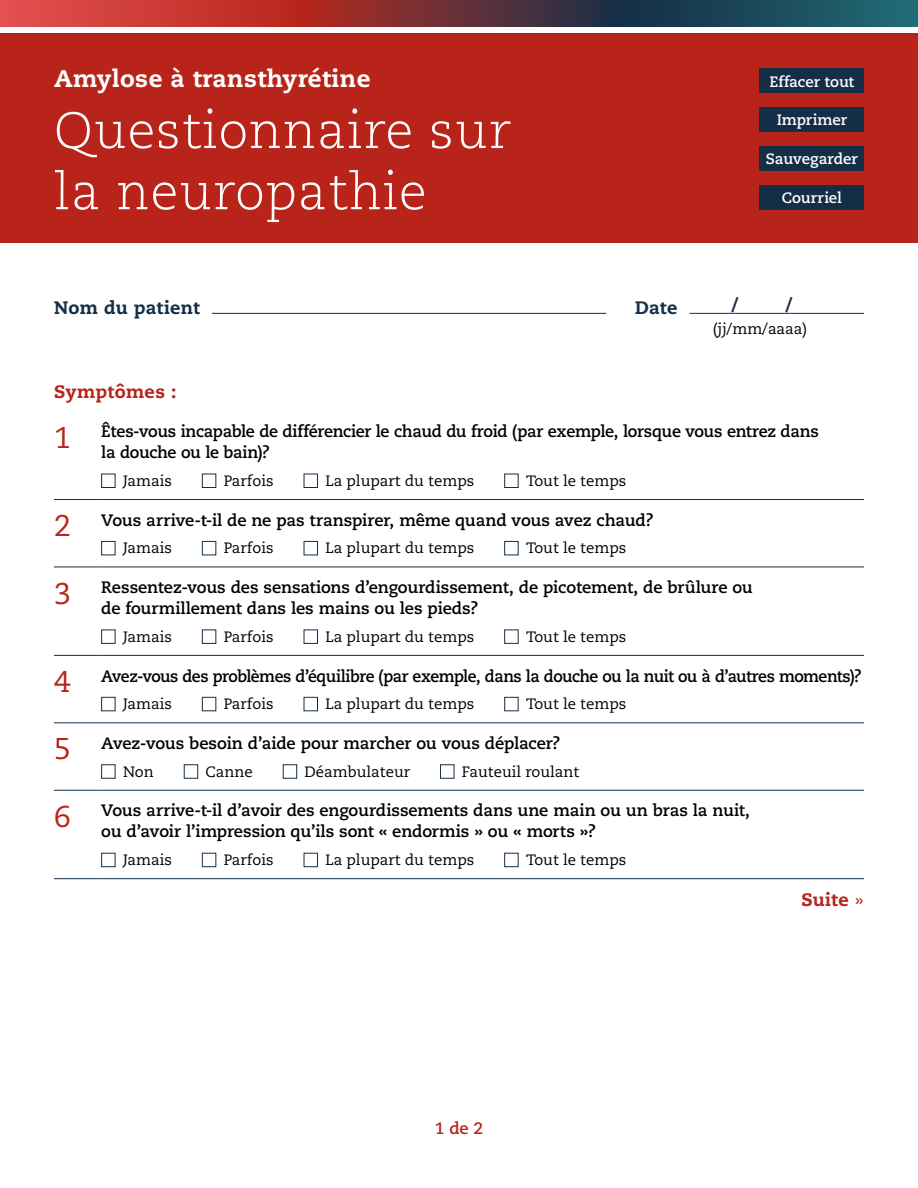
<style>
.page{position:relative;width:918px;height:1188px;background:#fff}
.page>*{position:absolute;margin:0;border:0;box-sizing:border-box;transform-origin:0 0}
.t1{font:300 51px/61.2px "Caecilia LT Std";letter-spacing:.02em;color:#fff}
.t2{font:800 24px "Caecilia LT Std";letter-spacing:.02em;color:#fff}
.t3{font:800 18px "Caecilia LT Std";letter-spacing:.01em;color:#142e47}
.t4{font:800 18px "Caecilia LT Std";letter-spacing:.015em;color:#b8241a}
.t5{font:700 16.5px/21px "Caecilia LT Std";letter-spacing:-.015em;color:#000}
.t6{font:700 16.5px "Caecilia LT Std";letter-spacing:-.015em;color:#000;scale:.96 1}
.t7{font:700 16.5px "Caecilia LT Std";color:#b8241a}
.t8{font:15px "Caecilia LT Std";color:#000}
.t9{font:700 15px "Caecilia LT Std";letter-spacing:-.005em;color:#fff}
.s1{font-weight:400;font-size:30px;color:#b8241a}
.s2{font-weight:400}
</style>
<div class="page">
<div style="left:0;top:34px;width:918px;height:209px;background:#b8241a"></div>
<svg style="left:0;top:0;width:918px;height:27px;background:#703c43"></svg>
<hr style="left:54px;top:499px;width:47px;height:1px;background:#142e47">
<hr style="left:101px;top:499px;width:763px;height:1px;background:#142e47">
<hr style="left:54px;top:567px;width:47px;height:1px;background:#142e47">
<hr style="left:101px;top:567px;width:763px;height:1px;background:#142e47">
<hr style="left:54px;top:655px;width:47px;height:1px;background:#142e47">
<hr style="left:101px;top:655px;width:763px;height:1px;background:#142e47">
<hr style="left:54px;top:722px;width:47px;height:1px;background:#142e47">
<hr style="left:101px;top:722px;width:763px;height:1px;background:#142e47">
<hr style="left:54px;top:790px;width:47px;height:1px;background:#142e47">
<hr style="left:101px;top:790px;width:763px;height:1px;background:#142e47">
<hr style="left:54px;top:878px;width:47px;height:1px;background:#142e47">
<hr style="left:101px;top:878px;width:763px;height:1px;background:#142e47">
<div style="left:101px;top:474px;width:15px;height:14px;border:1px solid #142e47"></div>
<div style="left:202px;top:474px;width:14px;height:14px;border:1px solid #142e47"></div>
<div style="left:304px;top:474px;width:14px;height:14px;border:1px solid #142e47"></div>
<div style="left:504px;top:474px;width:15px;height:14px;border:1px solid #142e47"></div>
<div style="left:101px;top:541px;width:15px;height:14px;border:1px solid #142e47"></div>
<div style="left:202px;top:541px;width:14px;height:14px;border:1px solid #142e47"></div>
<div style="left:304px;top:541px;width:14px;height:14px;border:1px solid #142e47"></div>
<div style="left:504px;top:541px;width:15px;height:14px;border:1px solid #142e47"></div>
<div style="left:101px;top:630px;width:15px;height:14px;border:1px solid #142e47"></div>
<div style="left:202px;top:630px;width:14px;height:14px;border:1px solid #142e47"></div>
<div style="left:304px;top:630px;width:14px;height:14px;border:1px solid #142e47"></div>
<div style="left:504px;top:630px;width:15px;height:14px;border:1px solid #142e47"></div>
<div style="left:101px;top:697px;width:15px;height:14px;border:1px solid #142e47"></div>
<div style="left:202px;top:697px;width:14px;height:14px;border:1px solid #142e47"></div>
<div style="left:304px;top:697px;width:14px;height:14px;border:1px solid #142e47"></div>
<div style="left:504px;top:697px;width:15px;height:14px;border:1px solid #142e47"></div>
<div style="left:101px;top:764px;width:15px;height:15px;border:1px solid #142e47"></div>
<div style="left:184px;top:764px;width:14px;height:15px;border:1px solid #142e47"></div>
<div style="left:283px;top:764px;width:14px;height:15px;border:1px solid #142e47"></div>
<div style="left:440px;top:764px;width:14px;height:15px;border:1px solid #142e47"></div>
<div style="left:101px;top:853px;width:15px;height:14px;border:1px solid #142e47"></div>
<div style="left:202px;top:853px;width:14px;height:14px;border:1px solid #142e47"></div>
<div style="left:304px;top:853px;width:14px;height:14px;border:1px solid #142e47"></div>
<div style="left:504px;top:853px;width:15px;height:14px;border:1px solid #142e47"></div>
<div style="left:760px;top:69px;width:104px;height:24px;background:#142e47"></div>
<div style="left:760px;top:108px;width:104px;height:24px;background:#142e47"></div>
<div style="left:760px;top:146px;width:104px;height:25px;background:#142e47"></div>
<div style="left:760px;top:185px;width:104px;height:24px;background:#142e47"></div>
<hr style="left:212px;top:313px;width:394px;height:1px;background:#142e47">
<hr style="left:689px;top:313px;width:175px;height:1px;background:#142e47">
<h2 class="t2" style="left:54px;top:64px;width:318px">Amylose à transthyrétine</h2>
<h1 class="t1" style="left:54px;top:101px;width:458px">Questionnaire sur la neuropathie</h1>
<p class="t9" style="left:770px;top:73px;width:86px">Effacer tout</p>
<p class="t9" style="left:777px;top:111px;width:72px">Imprimer</p>
<p class="t9" style="left:766px;top:150px;width:94px">Sauvegarder</p>
<p class="t9" style="left:782px;top:189px;width:62px">Courriel</p>
<p class="t3" style="left:54px;top:296px;width:147px">Nom du patient</p>
<p class="t3" style="left:635px;top:296px;width:44px">Date</p>
<p class="t3" style="left:732px;top:294px;width:8px">/</p>
<p class="t3" style="left:786px;top:294px;width:8px">/</p>
<p class="t8" style="left:713px;top:321px;width:96px">(jj/mm/aaaa)</p>
<p class="t4" style="left:54px;top:381px;width:124px">Symptômes :</p>
<p class="t5" style="left:101px;top:421px;width:719px;text-indent:-47px"><span class="s1">1</span> Êtes-vous incapable de différencier le chaud du froid (par exemple, lorsque vous entrez dans la douche ou le bain)?</p>
<p class="t8" style="left:123px;top:472px;width:50px">Jamais</p>
<p class="t8" style="left:224px;top:472px;width:51px">Parfois</p>
<p class="t8" style="left:325px;top:472px;width:150px">La plupart du temps</p>
<p class="t8" style="left:526px;top:472px;width:102px">Tout le temps</p>
<p class="t5" style="left:54px;top:510px;width:601px"><span class="s1">2</span> Vous arrive-t-il de ne pas transpirer, même quand vous avez chaud?</p>
<p class="t8" style="left:123px;top:540px;width:50px">Jamais</p>
<p class="t8" style="left:224px;top:540px;width:51px">Parfois</p>
<p class="t8" style="left:325px;top:540px;width:150px">La plupart du temps</p>
<p class="t8" style="left:526px;top:540px;width:102px">Tout le temps</p>
<p class="t5" style="left:101px;top:577px;width:653px;text-indent:-47px"><span class="s1">3</span> Ressentez-vous des sensations d’engourdissement, de picotement, de brûlure ou de fourmillement dans les mains ou les pieds?</p>
<p class="t8" style="left:123px;top:628px;width:50px">Jamais</p>
<p class="t8" style="left:224px;top:628px;width:51px">Parfois</p>
<p class="t8" style="left:325px;top:628px;width:150px">La plupart du temps</p>
<p class="t8" style="left:526px;top:628px;width:102px">Tout le temps</p>
<p class="t6" style="left:54px;top:666px;width:843px"><span class="s1">4</span> Avez-vous des problèmes d’équilibre (par exemple, dans la douche ou la nuit ou à d’autres moments)?</p>
<p class="t8" style="left:123px;top:695px;width:50px">Jamais</p>
<p class="t8" style="left:224px;top:695px;width:51px">Parfois</p>
<p class="t8" style="left:325px;top:695px;width:150px">La plupart du temps</p>
<p class="t8" style="left:526px;top:695px;width:102px">Tout le temps</p>
<p class="t5" style="left:54px;top:733px;width:508px"><span class="s1">5</span> Avez-vous besoin d’aide pour marcher ou vous déplacer?</p>
<p class="t8" style="left:123px;top:763px;width:32px">Non</p>
<p class="t8" style="left:206px;top:763px;width:49px">Canne</p>
<p class="t8" style="left:305px;top:763px;width:107px">Déambulateur</p>
<p class="t8" style="left:462px;top:763px;width:119px">Fauteuil roulant</p>
<p class="t5" style="left:101px;top:800px;width:650px;text-indent:-47px"><span class="s1">6</span> Vous arrive-t-il d’avoir des engourdissements dans une main ou un bras la nuit, ou d’avoir l’impression qu’ils sont « endormis » ou « morts »?</p>
<p class="t8" style="left:123px;top:851px;width:50px">Jamais</p>
<p class="t8" style="left:224px;top:851px;width:51px">Parfois</p>
<p class="t8" style="left:325px;top:851px;width:150px">La plupart du temps</p>
<p class="t8" style="left:526px;top:851px;width:102px">Tout le temps</p>
<p class="t4" style="left:801px;top:889px;width:64px">Suite <span class="s2">»</span></p>
<p class="t7" style="left:435px;top:1119px;width:50px">1 de 2</p>
</div>
